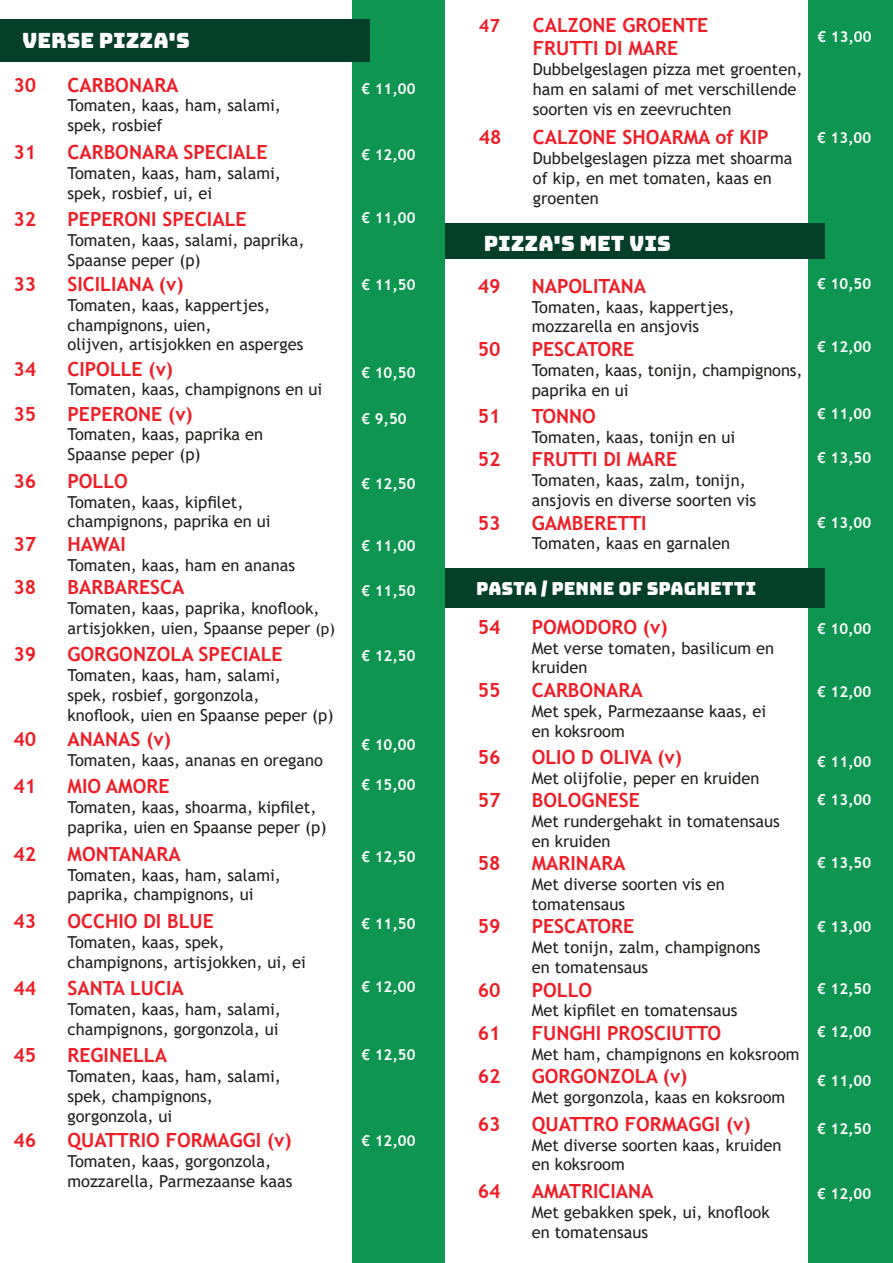
<style>
.page{position:relative;width:893px;height:1263px;background:#fff}
.page>*{position:absolute;margin:0;border:0;box-sizing:border-box;transform-origin:0 0}
.t1{font:21px "Bungee";color:#fff}
.t2{font:700 19.5px/23.4px "Trebuchet MS";color:#ef1d26}
.t3{font:18px "Bungee";color:#fff}
.t4{font:700 18px "Trebuchet MS";color:#ef1d26}
.t5{font:16.5px/19.8px "Trebuchet MS";color:#241f1f}
.t6{font:700 15px "Trebuchet MS";color:#fff}
.s1{font-size:15.15px}
</style>
<div class="page">
<div style="left:353px;top:0;width:92px;height:1263px;background:#0e9550"></div>
<div style="left:0;top:20px;width:369px;height:42px;background:#043f29"></div>
<div style="left:809px;top:0;width:84px;height:1263px;background:#0e9550"></div>
<div style="left:445px;top:568px;width:379px;height:39px;background:#043f29"></div>
<div style="left:445px;top:224px;width:379px;height:35px;background:#043f29"></div>
<p class="t1" style="left:22px;top:28px;width:169px">VERSE PIZZA'S</p>
<p class="t2" style="left:14px;top:73px;width:24px">30</p>
<p class="t2" style="left:67px;top:73px;width:113px">CARBONARA</p>
<p class="t5" style="left:68px;top:96px;width:215px">Tomaten, kaas, ham, salami, spek, rosbief</p>
<p class="t2" style="left:14px;top:140px;width:24px">31</p>
<p class="t2" style="left:67px;top:140px;width:202px">CARBONARA SPECIALE</p>
<p class="t5" style="left:68px;top:163px;width:215px">Tomaten, kaas, ham, salami, spek, rosbief, ui, ei</p>
<p class="t2" style="left:14px;top:207px;width:24px">32</p>
<p class="t2" style="left:67px;top:207px;width:181px">PEPERONI SPECIALE</p>
<p class="t5" style="left:68px;top:230px;width:239px">Tomaten, kaas, salami, paprika,<br>Spaanse peper (p)</p>
<p class="t2" style="left:14px;top:272px;width:24px">33</p>
<p class="t2" style="left:67px;top:272px;width:118px">SICILIANA (v)</p>
<p class="t5" style="left:68px;top:295px;width:237px">Tomaten, kaas, kappertjes, champignons, uien,<br>olijven, artisjokken en asperges</p>
<p class="t2" style="left:14px;top:357px;width:24px">34</p>
<p class="t2" style="left:67px;top:357px;width:107px">CIPOLLE (v)</p>
<p class="t5" style="left:68px;top:380px;width:256px">Tomaten, kaas, champignons en ui</p>
<p class="t2" style="left:14px;top:402px;width:24px">35</p>
<p class="t2" style="left:67px;top:402px;width:127px">PEPERONE (v)</p>
<p class="t5" style="left:68px;top:425px;width:197px">Tomaten, kaas, paprika en<br>Spaanse peper (p)</p>
<p class="t2" style="left:14px;top:469px;width:24px">36</p>
<p class="t2" style="left:67px;top:469px;width:62px">POLLO</p>
<p class="t5" style="left:67px;top:492px;width:205px">Tomaten, kaas, kipfilet, champignons, paprika en ui</p>
<p class="t2" style="left:14px;top:532px;width:24px">37</p>
<p class="t2" style="left:67px;top:532px;width:60px">HAWAI</p>
<p class="t5" style="left:68px;top:555px;width:229px">Tomaten, kaas, ham en ananas</p>
<p class="t2" style="left:14px;top:575px;width:24px">38</p>
<p class="t2" style="left:67px;top:575px;width:119px">BARBARESCA</p>
<p class="t5" style="left:67px;top:598px;width:269px">Tomaten, kaas, paprika, knoflook, artisjokken, uien, Spaanse peper <span class="s1">(p)</span></p>
<p class="t2" style="left:14px;top:643px;width:24px">39</p>
<p class="t2" style="left:67px;top:643px;width:217px">GORGONZOLA SPECIALE</p>
<p class="t5" style="left:67px;top:665px;width:267px">Tomaten, kaas, ham, salami,<br>spek, rosbief, gorgonzola,<br>knoflook, uien en Spaanse peper (p)</p>
<p class="t2" style="left:14px;top:727px;width:24px">40</p>
<p class="t2" style="left:67px;top:727px;width:105px">ANANAS (v)</p>
<p class="t5" style="left:68px;top:750px;width:257px">Tomaten, kaas, ananas en oregano</p>
<p class="t2" style="left:14px;top:775px;width:24px">41</p>
<p class="t2" style="left:67px;top:775px;width:104px">MIO AMORE</p>
<p class="t5" style="left:67px;top:797px;width:260px">Tomaten, kaas, shoarma, kipfilet, paprika, uien en Spaanse peper (p)</p>
<p class="t2" style="left:14px;top:842px;width:24px">42</p>
<p class="t2" style="left:67px;top:842px;width:115px">MONTANARA</p>
<p class="t5" style="left:68px;top:865px;width:215px">Tomaten, kaas, ham, salami, paprika, champignons, ui</p>
<p class="t2" style="left:14px;top:909px;width:24px">43</p>
<p class="t2" style="left:67px;top:909px;width:148px">OCCHIO DI BLUE</p>
<p class="t5" style="left:68px;top:932px;width:240px">Tomaten, kaas, spek, champignons, artisjokken, ui, ei</p>
<p class="t2" style="left:14px;top:976px;width:24px">44</p>
<p class="t2" style="left:67px;top:976px;width:118px">SANTA LUCIA</p>
<p class="t5" style="left:68px;top:999px;width:215px">Tomaten, kaas, ham, salami, champignons, gorgonzola, ui</p>
<p class="t2" style="left:14px;top:1044px;width:24px">45</p>
<p class="t2" style="left:67px;top:1044px;width:101px">REGINELLA</p>
<p class="t5" style="left:68px;top:1066px;width:215px">Tomaten, kaas, ham, salami, spek, champignons, gorgonzola, ui</p>
<p class="t2" style="left:14px;top:1128px;width:24px">46</p>
<p class="t2" style="left:67px;top:1128px;width:226px">QUATTRIO FORMAGGI (v)</p>
<p class="t5" style="left:68px;top:1151px;width:227px">Tomaten, kaas, gorgonzola, mozzarella, Parmezaanse kaas</p>
<p class="t6" style="left:361px;top:80px;width:55px">€ 11,00</p>
<p class="t6" style="left:361px;top:145px;width:55px">€ 12,00</p>
<p class="t6" style="left:361px;top:208px;width:55px">€ 11,00</p>
<p class="t6" style="left:361px;top:275px;width:55px">€ 11,50</p>
<p class="t6" style="left:361px;top:364px;width:55px">€ 10,50</p>
<p class="t6" style="left:361px;top:409px;width:47px">€ 9,50</p>
<p class="t6" style="left:361px;top:474px;width:55px">€ 12,50</p>
<p class="t6" style="left:361px;top:536px;width:55px">€ 11,00</p>
<p class="t6" style="left:361px;top:581px;width:55px">€ 11,50</p>
<p class="t6" style="left:361px;top:646px;width:55px">€ 12,50</p>
<p class="t6" style="left:361px;top:735px;width:55px">€ 10,00</p>
<p class="t6" style="left:361px;top:776px;width:55px">€ 15,00</p>
<p class="t6" style="left:361px;top:847px;width:55px">€ 12,50</p>
<p class="t6" style="left:361px;top:914px;width:55px">€ 11,50</p>
<p class="t6" style="left:361px;top:977px;width:55px">€ 12,00</p>
<p class="t6" style="left:361px;top:1045px;width:55px">€ 12,50</p>
<p class="t6" style="left:361px;top:1131px;width:55px">€ 12,00</p>
<p class="t4" style="left:479px;top:14px;width:23px">47</p>
<p class="t2" style="left:533px;top:13px;width:177px">CALZONE GROENTE<br>FRUTTI DI MARE</p>
<p class="t5" style="left:533px;top:60px;width:271px">Dubbelgeslagen pizza met groenten, ham en salami of met verschillende soorten vis en zeevruchten</p>
<p class="t2" style="left:479px;top:126px;width:24px">48</p>
<p class="t2" style="left:533px;top:126px;width:237px">CALZONE SHOARMA of KIP</p>
<p class="t5" style="left:533px;top:148px;width:261px">Dubbelgeslagen pizza met shoarma of kip, en met tomaten, kaas en groenten</p>
<p class="t1" style="left:484px;top:231px;width:189px">PIZZA'S MET VIS</p>
<p class="t2" style="left:478px;top:274px;width:24px">49</p>
<p class="t2" style="left:532px;top:274px;width:116px">NAPOLITANA</p>
<p class="t5" style="left:532px;top:297px;width:204px">Tomaten, kaas, kappertjes, mozzarella en ansjovis</p>
<p class="t2" style="left:478px;top:337px;width:24px">50</p>
<p class="t2" style="left:532px;top:337px;width:104px">PESCATORE</p>
<p class="t5" style="left:532px;top:360px;width:272px">Tomaten, kaas, tonijn, champignons, paprika en ui</p>
<p class="t2" style="left:478px;top:404px;width:24px">51</p>
<p class="t2" style="left:532px;top:404px;width:66px">TONNO</p>
<p class="t5" style="left:532px;top:427px;width:205px">Tomaten, kaas, tonijn en ui</p>
<p class="t2" style="left:478px;top:448px;width:24px">52</p>
<p class="t2" style="left:532px;top:448px;width:147px">FRUTTI DI MARE</p>
<p class="t5" style="left:532px;top:470px;width:226px">Tomaten, kaas, zalm, tonijn, ansjovis en diverse soorten vis</p>
<p class="t2" style="left:478px;top:511px;width:24px">53</p>
<p class="t2" style="left:532px;top:511px;width:116px">GAMBERETTI</p>
<p class="t5" style="left:532px;top:533px;width:200px">Tomaten, kaas en garnalen</p>
<p class="t3" style="left:476px;top:578px;width:282px">PASTA / PENNE OF SPAGHETTI</p>
<p class="t2" style="left:478px;top:615px;width:24px">54</p>
<p class="t2" style="left:532px;top:615px;width:137px">POMODORO (v)</p>
<p class="t5" style="left:532px;top:638px;width:244px">Met verse tomaten, basilicum en kruiden</p>
<p class="t2" style="left:478px;top:678px;width:24px">55</p>
<p class="t2" style="left:532px;top:678px;width:113px">CARBONARA</p>
<p class="t5" style="left:532px;top:701px;width:236px">Met spek, Parmezaanse kaas, ei en koksroom</p>
<p class="t2" style="left:478px;top:745px;width:24px">56</p>
<p class="t2" style="left:532px;top:745px;width:152px">OLIO D OLIVA (v)</p>
<p class="t5" style="left:532px;top:768px;width:229px">Met olijfolie, peper en kruiden</p>
<p class="t2" style="left:478px;top:789px;width:24px">57</p>
<p class="t2" style="left:532px;top:789px;width:110px">BOLOGNESE</p>
<p class="t5" style="left:532px;top:811px;width:249px">Met rundergehakt in tomatensaus en kruiden</p>
<p class="t2" style="left:478px;top:852px;width:24px">58</p>
<p class="t2" style="left:532px;top:852px;width:95px">MARINARA</p>
<p class="t5" style="left:532px;top:874px;width:194px">Met diverse soorten vis en tomatensaus</p>
<p class="t2" style="left:478px;top:915px;width:24px">59</p>
<p class="t2" style="left:532px;top:915px;width:104px">PESCATORE</p>
<p class="t5" style="left:532px;top:937px;width:230px">Met tonijn, zalm, champignons en tomatensaus</p>
<p class="t2" style="left:478px;top:978px;width:24px">60</p>
<p class="t2" style="left:532px;top:978px;width:62px">POLLO</p>
<p class="t5" style="left:532px;top:1000px;width:207px">Met kipfilet en tomatensaus</p>
<p class="t2" style="left:478px;top:1021px;width:24px">61</p>
<p class="t2" style="left:532px;top:1021px;width:191px">FUNGHI PROSCIUTTO</p>
<p class="t5" style="left:532px;top:1044px;width:269px">Met ham, champignons en koksroom</p>
<p class="t2" style="left:478px;top:1064px;width:24px">62</p>
<p class="t2" style="left:532px;top:1064px;width:157px">GORGONZOLA (v)</p>
<p class="t5" style="left:532px;top:1087px;width:255px">Met gorgonzola, kaas en koksroom</p>
<p class="t2" style="left:478px;top:1112px;width:24px">63</p>
<p class="t2" style="left:532px;top:1112px;width:220px">QUATTRO FORMAGGI (v)</p>
<p class="t5" style="left:532px;top:1135px;width:251px">Met diverse soorten kaas, kruiden en koksroom</p>
<p class="t2" style="left:478px;top:1179px;width:24px">64</p>
<p class="t2" style="left:532px;top:1179px;width:123px">AMATRICIANA</p>
<p class="t5" style="left:532px;top:1202px;width:239px">Met gebakken spek, ui, knoflook en tomatensaus</p>
<p class="t6" style="left:818px;top:27px;width:55px">€ 13,00</p>
<p class="t6" style="left:817px;top:128px;width:55px">€ 13,00</p>
<p class="t6" style="left:817px;top:274px;width:55px">€ 10,50</p>
<p class="t6" style="left:817px;top:337px;width:55px">€ 12,00</p>
<p class="t6" style="left:817px;top:405px;width:55px">€ 11,00</p>
<p class="t6" style="left:817px;top:448px;width:55px">€ 13,50</p>
<p class="t6" style="left:817px;top:513px;width:55px">€ 13,00</p>
<p class="t6" style="left:817px;top:619px;width:55px">€ 10,00</p>
<p class="t6" style="left:817px;top:682px;width:55px">€ 12,00</p>
<p class="t6" style="left:817px;top:753px;width:55px">€ 11,00</p>
<p class="t6" style="left:817px;top:790px;width:55px">€ 13,00</p>
<p class="t6" style="left:817px;top:853px;width:55px">€ 13,50</p>
<p class="t6" style="left:817px;top:917px;width:55px">€ 13,00</p>
<p class="t6" style="left:817px;top:979px;width:55px">€ 12,50</p>
<p class="t6" style="left:817px;top:1023px;width:55px">€ 12,00</p>
<p class="t6" style="left:817px;top:1071px;width:55px">€ 11,00</p>
<p class="t6" style="left:817px;top:1119px;width:55px">€ 12,50</p>
<p class="t6" style="left:817px;top:1184px;width:55px">€ 12,00</p>
</div>
